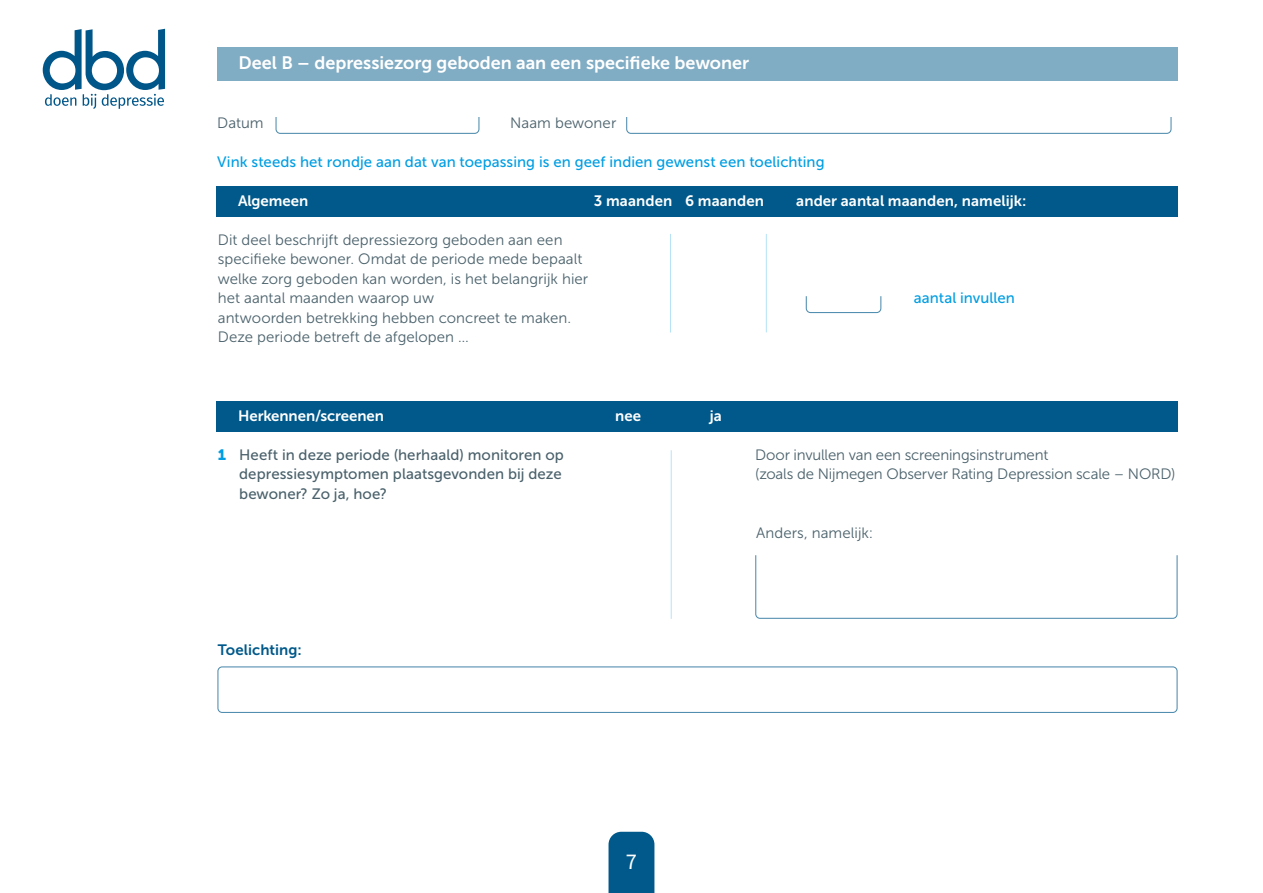
<style>
.page{position:relative;width:1263px;height:893px;background:#fff}
.page>*{position:absolute;margin:0;border:0;box-sizing:border-box;transform-origin:0 0}
.t1{font:22.5px "Source Sans Pro";color:#fff}
.t2{font:18px "Museo Sans 700";color:#fff}
.t3{font:15px/19.5px "Museo Sans 300";color:#4a616b}
.t4{font:15px/19.5px "Museo Sans 500";letter-spacing:.005em;color:#4a616b}
.t5{font:15px "Museo Sans 500";letter-spacing:.005em;color:#009ee3}
.t6{font:15px "Museo Sans 700";letter-spacing:.005em;color:#fff}
.t7{font:15px "Museo Sans 700";color:#00598a}
.s1{font-family:"Museo Sans 900";color:#009ee3}
</style>
<div class="page">
<div style="left:608px;top:832px;width:46px;height:61px;background:#00598a"></div>
<svg style="left:43px;top:29px;width:122px;height:80px"></svg>
<div style="left:217px;top:47px;width:961px;height:33px;background:#80acc4"></div>
<div style="left:217px;top:187px;width:961px;height:30px;background:#00598a"></div>
<div style="left:217px;top:401px;width:961px;height:30px;background:#00598a"></div>
<svg style="left:275px;top:117px;width:205px;height:17px"></svg>
<svg style="left:626px;top:117px;width:546px;height:17px"></svg>
<svg style="left:805px;top:296px;width:77px;height:18px"></svg>
<div style="left:217px;top:666px;width:960px;height:47px;border:1px solid #4d8bad;border-radius:4px"></div>
<hr style="left:670px;top:234px;width:1px;height:98px;background:#009ee3">
<hr style="left:671px;top:450px;width:1px;height:169px;background:#009ee3">
<hr style="left:766px;top:234px;width:1px;height:98px;background:#009ee3">
<svg style="left:755px;top:555px;width:423px;height:64px"></svg>
<p class="t2" style="left:239px;top:53px;width:512px">Deel B – depressiezorg geboden aan een specifieke bewoner</p>
<p class="t3" style="left:217px;top:113px;width:48px">Datum</p>
<p class="t5" style="left:217px;top:154px;width:609px">Vink steeds het rondje aan dat van toepassing is en geef indien gewenst een toelichting</p>
<p class="t6" style="left:238px;top:192px;width:72px">Algemeen</p>
<p class="t3" style="left:510px;top:113px;width:108px">Naam bewoner</p>
<p class="t6" style="left:594px;top:192px;width:172px">3 maanden 6 maanden</p>
<p class="t6" style="left:796px;top:192px;width:232px">ander aantal maanden, namelijk:</p>
<p class="t3" style="left:218px;top:230px;width:372px">Dit deel beschrijft depressiezorg geboden aan een specifieke bewoner. Omdat de periode mede bepaalt welke zorg geboden kan worden, is het belangrijk hier het aantal maanden waarop uw<br>antwoorden betrekking hebben concreet te maken.<br>Deze periode betreft de afgelopen …</p>
<p class="t6" style="left:238px;top:407px;width:148px">Herkennen/screenen</p>
<p class="t4" style="left:239px;top:445px;width:326px;text-indent:-21px"><span class="s1">1</span> Heeft in deze periode (herhaald) monitoren op depressiesymptomen plaatsgevonden bij deze bewoner? Zo ja, hoe?</p>
<p class="t6" style="left:615px;top:407px;width:28px">nee</p>
<p class="t6" style="left:710px;top:407px;width:14px">ja</p>
<p class="t5" style="left:914px;top:290px;width:103px">aantal invullen</p>
<p class="t3" style="left:755px;top:445px;width:422px">Door invullen van een screeningsinstrument<br>(zoals de Nijmegen Observer Rating Depression scale – NORD)</p>
<p class="t3" style="left:756px;top:523px;width:119px">Anders, namelijk:</p>
<p class="t7" style="left:218px;top:641px;width:85px">Toelichting:</p>
<h1 class="t1" style="left:626px;top:846px;width:13px">7</h1>
</div>
